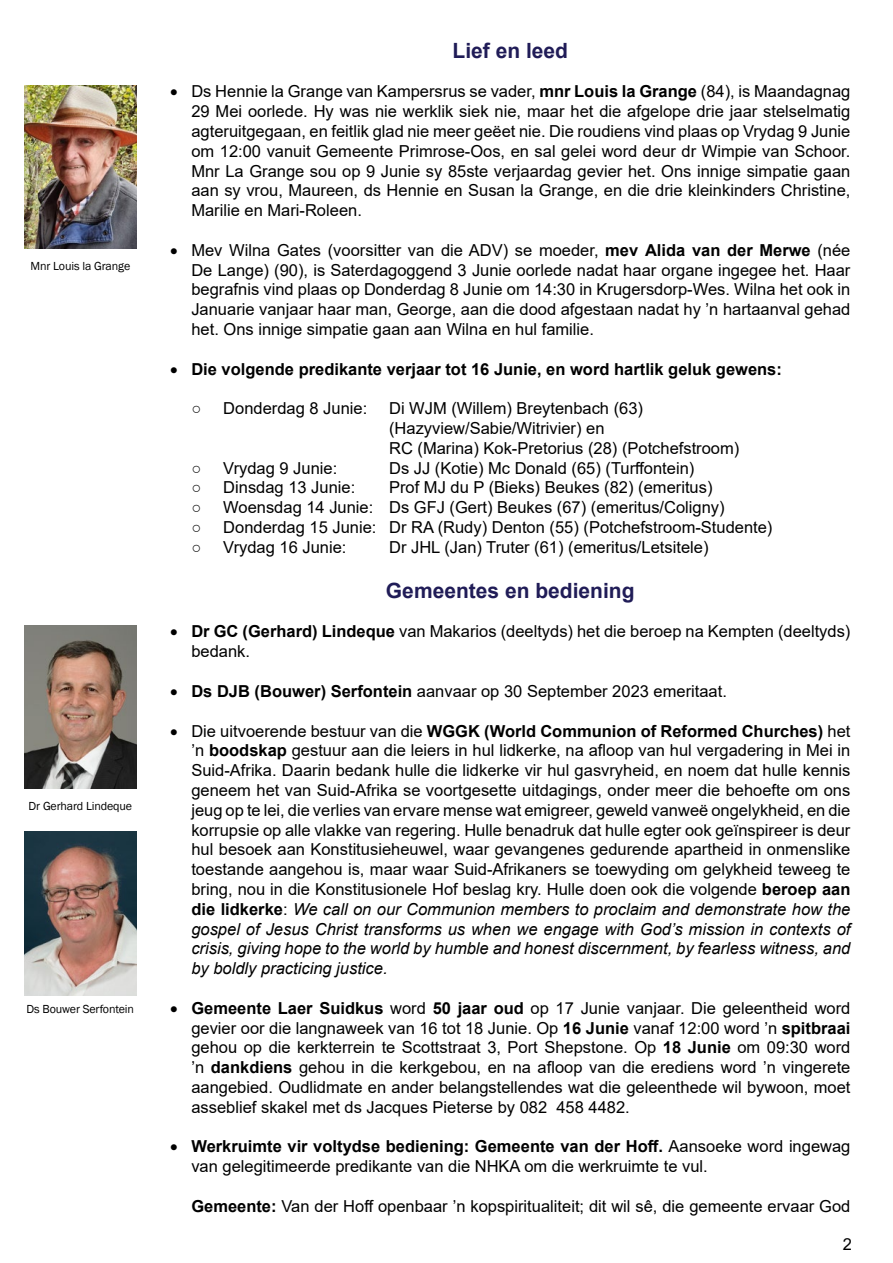
<style>
.page{position:relative;width:893px;height:1263px;background:#fff}
.page>*{position:absolute;margin:0;border:0;box-sizing:border-box;transform-origin:0 0}
.t1{font:700 21px "Arial";color:#201c57}
.t2{font:16.5px/19.8px "Arial";color:#000;text-align:justify}
.t3{font:700 16.5px "Arial";color:#000}
.t4{font:12px "Franklin Gothic";letter-spacing:-.01em;color:#000}
.s1{font-weight:700}
.s2{font-style:italic}
</style>
<div class="page">
<img style="left:24px;top:625px;width:112px;height:163px">
<img style="left:24px;top:832px;width:112px;height:163px">
<img style="left:24px;top:85px;width:112px;height:163px">
<p class="t4" style="left:30px;top:258px;width:101px">Mnr Louis la Grange</p>
<p class="t4" style="left:29px;top:798px;width:105px">Dr Gerhard Lindeque</p>
<p class="t4" style="left:27px;top:1002px;width:109px">Ds Bouwer Serfontein</p>
<p class="t1" style="left:452px;top:36px;width:117px">Lief en leed</p>
<p class="t2" style="left:191px;top:82px;width:661px;text-indent:-21px">• Ds Hennie la Grange van Kampersrus se vader, <span class="s1">mnr Louis la Grange</span> (84), is Maandagnag 29 Mei oorlede. Hy was nie werklik siek nie, maar het die afgelope drie jaar stelselmatig agteruitgegaan, en feitlik glad nie meer geëet nie. Die roudiens vind plaas op Vrydag 9 Junie om 12:00 vanuit Gemeente Primrose-Oos, en sal gelei word deur dr Wimpie van Schoor.<br>Mnr La Grange sou op 9 Junie sy 85ste verjaardag gevier het. Ons innige simpatie gaan aan sy vrou, Maureen, ds Hennie en Susan la Grange, en die drie kleinkinders Christine, Marilie en Mari-Roleen.</p>
<p class="t2" style="left:191px;top:240px;width:661px;text-indent:-21px">• Mev Wilna Gates (voorsitter van die ADV) se moeder, <span class="s1">mev Alida van der Merwe</span> (née De Lange) (90), is Saterdagoggend 3 Junie oorlede nadat haar organe ingegee het. Haar begrafnis vind plaas op Donderdag 8 Junie om 14:30 in Krugersdorp-Wes. Wilna het ook in Januarie vanjaar haar man, George, aan die dood afgestaan nadat hy ’n hartaanval gehad het. Ons innige simpatie gaan aan Wilna en hul familie.</p>
<p class="t3" style="left:170px;top:357px;width:613px">• Die volgende predikante verjaar tot 16 Junie, en word hartlik geluk gewens:</p>
<p class="t2" style="left:191px;top:398px;width:177px">○ Donderdag 8 Junie:</p>
<p class="t2" style="left:389px;top:398px;width:352px;text-align:left">Di WJM (Willem) Breytenbach (63) (Hazyview/Sabie/Witrivier) en<br>RC (Marina) Kok-Pretorius (28) (Potchefstroom)</p>
<p class="t2" style="left:191px;top:458px;width:147px">○ Vrydag 9 Junie:</p>
<p class="t2" style="left:389px;top:458px;width:307px">Ds JJ (Kotie) Mc Donald (65) (Turffontein)</p>
<p class="t2" style="left:191px;top:478px;width:165px">○ Dinsdag 13 Junie:</p>
<p class="t2" style="left:389px;top:478px;width:325px">Prof MJ du P (Bieks) Beukes (82) (emeritus)</p>
<p class="t2" style="left:191px;top:497px;width:535px">○ Woensdag 14 Junie: Ds GFJ (Gert) Beukes (67) (emeritus/Coligny)</p>
<p class="t2" style="left:191px;top:517px;width:583px">○ Donderdag 15 Junie: Dr RA (Rudy) Denton (55) (Potchefstroom-Studente)</p>
<p class="t2" style="left:191px;top:537px;width:157px">○ Vrydag 16 Junie:</p>
<p class="t2" style="left:389px;top:537px;width:321px">Dr JHL (Jan) Truter (61) (emeritus/Letsitele)</p>
<p class="t1" style="left:386px;top:576px;width:250px">Gemeentes en bediening</p>
<p class="t2" style="left:191px;top:622px;width:660px;text-indent:-21px">• <span class="s1">Dr GC (Gerhard) Lindeque</span> van Makarios (deeltyds) het die beroep na Kempten (deeltyds) bedank.</p>
<p class="t2" style="left:170px;top:681px;width:558px">• <span class="s1">Ds DJB (Bouwer) Serfontein</span> aanvaar op 30 September 2023 emeritaat.</p>
<p class="t2" style="left:191px;top:721px;width:661px;text-indent:-21px">• Die uitvoerende bestuur van die <span class="s1">WGGK (World Communion of Reformed Churches)</span> het ’n <span class="s1">boodskap</span> gestuur aan die leiers in hul lidkerke, na afloop van hul vergadering in Mei in Suid-Afrika. Daarin bedank hulle die lidkerke vir hul gasvryheid, en noem dat hulle kennis geneem het van Suid-Afrika se voortgesette uitdagings, onder meer die behoefte om ons jeug op te lei, die verlies van ervare mense wat emigreer, geweld vanweë ongelykheid, en die korrupsie op alle vlakke van regering. Hulle benadruk dat hulle egter ook geïnspireer is deur hul besoek aan Konstitusieheuwel, waar gevangenes gedurende apartheid in onmenslike toestande aangehou is, maar waar Suid-Afrikaners se toewyding om gelykheid teweeg te bring, nou in die Konstitusionele Hof beslag kry. Hulle doen ook die volgende <span class="s1">beroep aan die lidkerke</span>: <span class="s2">We call on our Communion members to proclaim and demonstrate how the gospel of Jesus Christ transforms us when we engage with God’s mission in contexts of crisis, giving hope to the world by humble and honest discernment, by fearless witness, and by boldly practicing justice.</span></p>
<p class="t2" style="left:191px;top:998px;width:661px;text-indent:-21px">• <span class="s1">Gemeente Laer Suidkus</span> word <span class="s1">50 jaar oud</span> op 17 Junie vanjaar. Die geleentheid word gevier oor die langnaweek van 16 tot 18 Junie. Op <span class="s1">16 Junie</span> vanaf 12:00 word ’n <span class="s1">spitbraai </span>gehou op die kerkterrein te Scottstraat 3, Port Shepstone. Op <span class="s1">18 Junie</span> om 09:30 word ’n <span class="s1">dankdiens</span> gehou in die kerkgebou, en na afloop van die erediens word ’n vingerete aangebied. Oudlidmate en ander belangstellendes wat die geleenthede wil bywoon, moet asseblief skakel met ds Jacques Pieterse by 082 458 4482.</p>
<p class="t2" style="left:191px;top:1136px;width:660px;text-indent:-21px">• <span class="s1">Werkruimte vir voltydse bediening: Gemeente van der Hoff.</span> Aansoeke word ingewag van gelegitimeerde predikante van die NHKA om die werkruimte te vul.</p>
<p class="t2" style="left:191px;top:1196px;width:661px"><span class="s1">Gemeente:</span> Van der Hoff openbaar ’n kopspiritualiteit; dit wil sê, die gemeente ervaar God</p>
<p class="t2" style="left:843px;top:1234px;width:11px">2</p>
</div>
